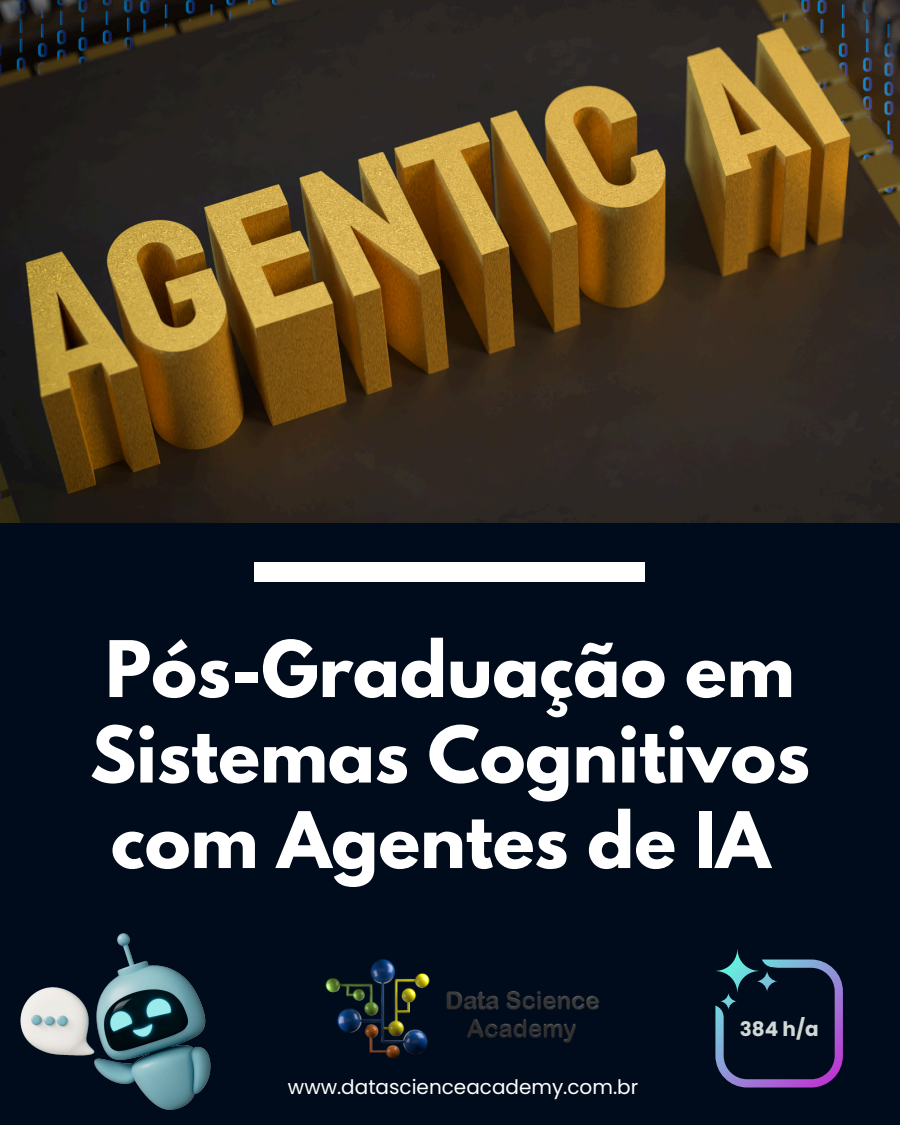
<style>
.page{position:relative;width:900px;height:1125px;background:#000c1b}
.page>*{position:absolute;margin:0;border:0;box-sizing:border-box;transform-origin:0 0}
.t1{font:700 69px/85.5px "League Spartan";color:#fff;text-align:center}
.t2{font:20px "Poppins";color:#fff}
.t3{font:700 20px "Poppins";color:#d2d8d3}
</style>
<div class="page">
<div style="left:255px;top:562px;width:390px;height:20px;background:#fff"></div>
<img style="left:325px;top:959px;width:274px;height:100px">
<img style="left:20px;top:933px;width:191px;height:177px">
<svg style="left:715px;top:949px;width:128px;height:139px"></svg>
<img style="left:0;top:0;width:900px;height:522px">
<p class="t1" style="left:90px;top:635px;width:722px">Pós-Graduação em<br>Sistemas Cognitivos com Agentes de IA</p>
<p class="t2" style="left:288px;top:1073px;width:352px">www.datascienceacademy.com.br</p>
<h1 class="t3" style="left:740px;top:1015px;width:80px">384 h/a</h1>
</div>
